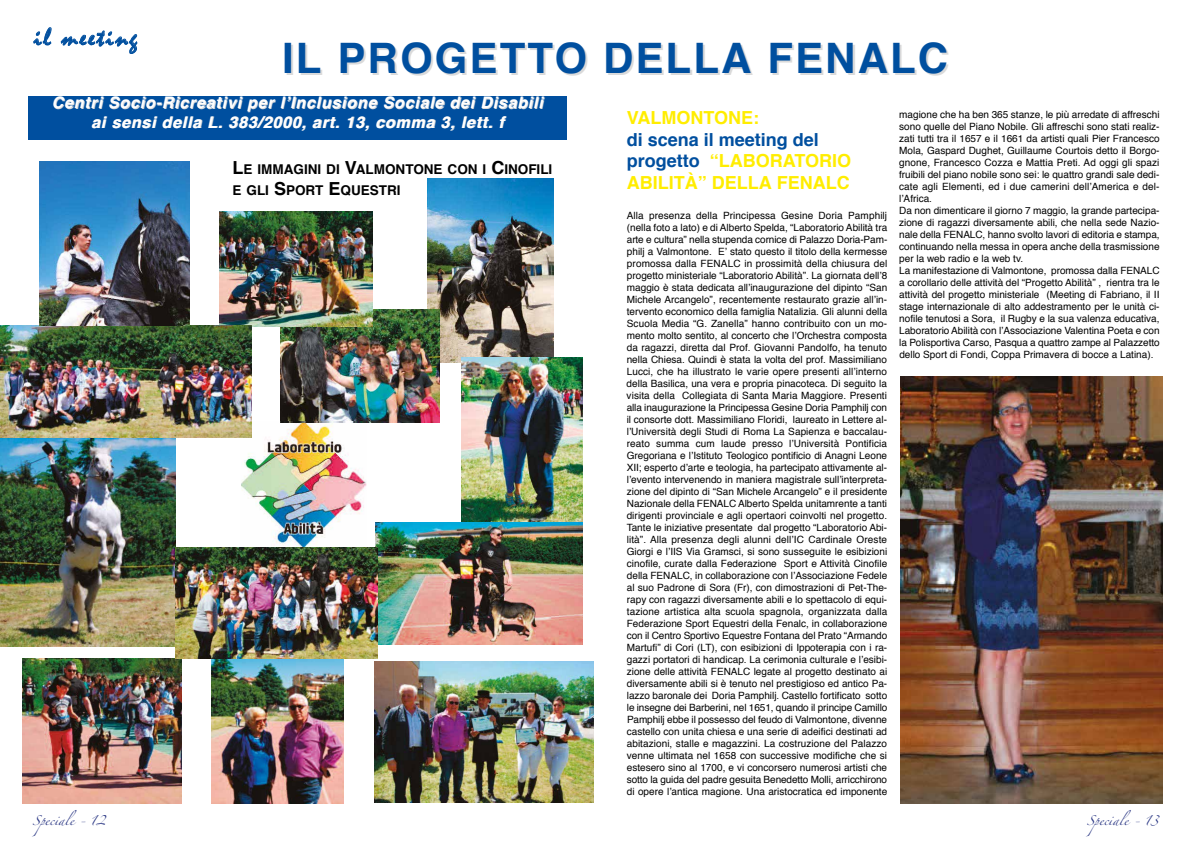
<style>
.page{position:relative;width:1191px;height:842px;background:#fff}
.page>*{position:absolute;margin:0;border:0;box-sizing:border-box;transform-origin:0 0}
.t1{font:700 42px "Helvetica";letter-spacing:.05em;color:#004f9f}
.t2{font:26px "Mistral";letter-spacing:.085em;color:#004f9f}
.t3{font:700 18px/21.6px "Helvetica";color:#ffed00}
.t4{font:italic 700 16px/19.2px "Helvetica";letter-spacing:.05em;color:#fff;text-align:center}
.t5{font:700 13.5px/21.6px "Helvetica";color:#000}
.t6{font:10px/12px "Helvetica";color:#000;text-align:justify}
.t7{font:9px "Zapfino";color:#283583}
.s1{font-size:18px}
.s2{color:#004f9f}
</style>
<div class="page">
<img style="left:427px;top:179px;width:126px;height:184px">
<img style="left:280px;top:309px;width:159px;height:113px">
<svg style="left:33px;top:27px;width:19px;height:19px"></svg>
<svg style="left:60px;top:30px;width:78px;height:24px"></svg>
<div style="left:28px;top:96px;width:539px;height:44px;background:#004f9f"></div>
<img style="left:900px;top:376px;width:262px;height:427px">
<img style="left:241px;top:423px;width:125px;height:124px">
<img style="left:280px;top:422px;width:86px;height:1px">
<img style="left:220px;top:212px;width:152px;height:114px">
<img style="left:0;top:438px;width:175px;height:209px">
<img style="left:461px;top:358px;width:122px;height:167px">
<img style="left:0;top:326px;width:252px;height:112px">
<img style="left:212px;top:659px;width:132px;height:144px">
<img style="left:374px;top:661px;width:220px;height:142px">
<img style="left:22px;top:659px;width:159px;height:144px">
<img style="left:375px;top:522px;width:207px;height:122px">
<img style="left:175px;top:548px;width:202px;height:111px">
<img style="left:39px;top:162px;width:150px;height:164px">
<h2 class="t2" style="left:34px;top:23px;width:104px">il meeting</h2>
<h1 class="t1" style="left:282px;top:25px;width:667px">IL PROGETTO DELLA FENALC</h1>
<h3 class="t4" style="left:52px;top:93px;width:492px">Centri Socio-Ricreativi per lʼInclusione Sociale dei Disabili ai sensi della L. 383/2000, art. 13, comma 3, lett. f</h3>
<h3 class="t5" style="left:232px;top:158px;width:321px"><span class="s1">L</span>E IMMAGINI DI <span class="s1">V</span>ALMONTONE CON I <span class="s1">C</span>INOFILI<br>E GLI <span class="s1">S</span>PORT <span class="s1">E</span>QUESTRI</h3>
<h3 class="t3" style="left:627px;top:107px;width:134px">VALMONTONE:</h3>
<h3 class="t3" style="left:627px;top:129px;width:226px"><span class="s2">di scena il meeting del progetto</span> “LABORATORIO<br>ABILITÀ” DELLA FENALC</h3>
<p class="t6" style="left:626px;top:210px;width:262px">Alla presenza della Principessa Gesine Doria Pamphilj (nella foto a lato) e di Alberto Spelda, “Laboratorio Abilità tra arte e cultura” nella stupenda cornice di Palazzo Doria-Pam&shy;philj a Valmontone. Eʼ stato questo il titolo della kermesse promossa dalla FENALC in prossimità della chiusura del progetto ministeriale “Laboratorio Abilità”. La giornata dellʼ8 maggio è stata dedicata allʼinaugurazione del dipinto “San Michele Arcangelo”, recentemente restaurato grazie allʼin&shy;tervento economico della famiglia Natalizia. Gli alunni della Scuola Media “G. Zanella” hanno contribuito con un mo&shy;mento molto sentito, al concerto che lʼOrchestra composta da ragazzi, diretta dal Prof. Giovanni Pandolfo, ha tenuto nella Chiesa. Quindi è stata la volta del prof. Massimiliano Lucci, che ha illustrato le varie opere presenti allʼinterno della Basilica, una vera e propria pinacoteca. Di seguito la visita della Collegiata di Santa Maria Maggiore. Presenti alla inaugurazione la Principessa Gesine Doria Pamphilj con il consorte dott. Massimiliano Floridi, laureato in Lettere al&shy;lʼUniversità degli Studi di Roma La Sapienza e baccalau&shy;reato summa cum laude presso lʼUniversità Pontificia Gregoriana e lʼIstituto Teologico pontificio di Anagni Leone XII; esperto dʼarte e teologia, ha partecipato attivamente al&shy;lʼevento intervenendo in maniera magistrale sullʼinterpreta&shy;zione del dipinto di “San Michele Arcangelo” e il presidente Nazionale della FENALC Alberto Spelda unitamrente a tanti dirigenti provinciale e agli opertaori coinvolti nel progetto.<br>Tante le iniziative presentate dal progetto “Laboratorio Abi&shy;lità”. Alla presenza degli alunni dellʼIC Cardinale Oreste Giorgi e lʼIIS Via Gramsci, si sono susseguite le esibizioni cinofile, curate dalla Federazione Sport e Attività Cinofile della FENALC, in collaborazione con lʼAssociazione Fedele al suo Padrone di Sora (Fr), con dimostrazioni di Pet-The&shy;rapy con ragazzi diversamente abili e lo spettacolo di equi&shy;tazione artistica alta scuola spagnola, organizzata dalla Federazione Sport Equestri della Fenalc, in collaborazione con il Centro Sportivo Equestre Fontana del Prato “Armando Martufi” di Cori (LT), con esibizioni di Ippoterapia con i ra&shy;gazzi portatori di handicap. La cerimonia culturale e lʼesibi&shy;zione delle attività FENALC legate al progetto destinato ai diversamente abili si è tenuto nel prestigioso ed antico Pa&shy;lazzo baronale dei Doria Pamphilj. Castello fortificato sotto le insegne dei Barberini, nel 1651, quando il principe Camillo Pamphilj ebbe il possesso del feudo di Valmontone, divenne castello con unita chiesa e una serie di adeifici destinati ad abitazioni, stalle e magazzini. La costruzione del Palazzo venne ultimata nel 1658 con successive modifiche che si estesero sino al 1700, e vi concorsero numerosi artisti che sotto la guida del padre gesuita Benedetto Molli, arricchirono di opere lʼantica magione. Una aristocratica ed imponente</p>
<p class="t6" style="left:899px;top:109px;width:262px;text-align:left">magione che ha ben 365 stanze, le più arredate di affreschi sono quelle del Piano Nobile. Gli affreschi sono stati realiz&shy;zati tutti tra il 1657 e il 1661 da artisti quali Pier Francesco Mola, Gaspard Dughet, Guillaume Courtois detto il Borgo&shy;gnone, Francesco Cozza e Mattia Preti. Ad oggi gli spazi fruibili del piano nobile sono sei: le quattro grandi sale dedi&shy;cate agli Elementi, ed i due camerini dellʼAmerica e del&shy;lʼAfrica.<br>Da non dimenticare il giorno 7 maggio, la grande partecipa&shy;zione di ragazzi diversamente abili, che nella sede Nazio&shy;nale della FENALC, hanno svolto lavori di editoria e stampa, continuando nella messa in opera anche della trasmissione per la web radio e la web tv.<br>La manifestazione di Valmontone, promossa dalla FENALC a corollario delle attività del “Progetto Abilità” , rientra tra le attività del progetto ministeriale (Meeting di Fabriano, il II stage internazionale di alto addestramento per le unità ci&shy;nofile tenutosi a Sora, il Rugby e la sua valenza educativa, Laboratorio Abilità con lʼAssociazione Valentina Poeta e con la Polisportiva Carso, Pasqua a quattro zampe al Palazzetto dello Sport di Fondi, Coppa Primavera di bocce a Latina).</p>
<p class="t7" style="left:33px;top:816px;width:74px">Speciale - 12</p>
<p class="t7" style="left:1086px;top:816px;width:73px">Speciale - 13</p>
</div>
